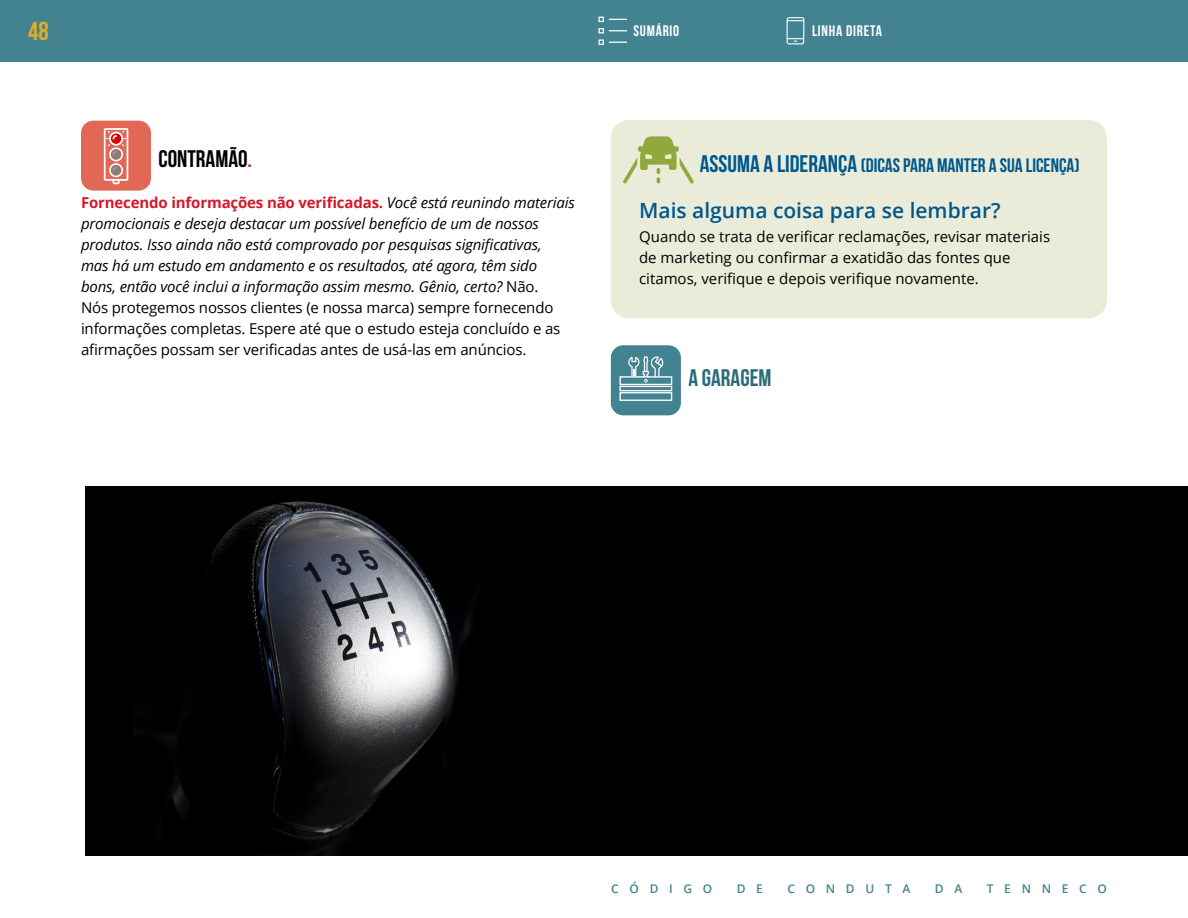
<style>
.page{position:relative;width:1188px;height:918px;background:#fff}
.page>*{position:absolute;margin:0;border:0;box-sizing:border-box;transform-origin:0 0}
.t1{font:700 25.95px "Bebas Neue";color:#e0ae25}
.t2{font:700 24px "Bebas Neue";color:#000}
.t3{font:700 24px "Bebas Neue";color:#2a6b79}
.t4{font:600 21px "Open Sans";color:#00578d}
.t5{font:700 19.5px "Bebas Neue";color:#00578d}
.t6{font:700 15.3px "Bebas Neue";letter-spacing:.05em;color:#fff}
.t7{font:italic 15px/21px "Open Sans";letter-spacing:-.01em;color:#000}
.t8{font:15px/21px "Open Sans";color:#000}
.t9{font:600 12px "Open Sans";letter-spacing:.89em;color:#438291}
.s1{color:#d5182a}
.s2{font-weight:700;font-style:normal;color:#d5182a}
.s3{font-style:normal}
.s4{font-size:24px}
</style>
<div class="page">
<div style="left:0;top:0;width:1188px;height:62px;background:#438291"></div>
<svg style="left:598px;top:17px;width:29px;height:5px"></svg>
<svg style="left:598px;top:28px;width:29px;height:17px"></svg>
<svg style="left:786px;top:17px;width:19px;height:28px"></svg>
<div style="left:81px;top:121px;width:70px;height:70px;background:#e16856;border-radius:12px"></div>
<svg style="left:104px;top:128px;width:24px;height:56px"></svg>
<div style="left:611px;top:120px;width:496px;height:198px;background:#eaecd9;border-radius:18px"></div>
<svg style="left:623px;top:136px;width:71px;height:48px"></svg>
<div style="left:611px;top:345px;width:70px;height:70px;background:#438291;border-radius:12px"></div>
<div style="left:619px;top:376px;width:53px;height:9px;border:1px solid #fff"></div>
<div style="left:619px;top:386px;width:53px;height:5px;border:1px solid #fff"></div>
<div style="left:619px;top:392px;width:53px;height:9px;border:1px solid #fff"></div>
<svg style="left:627px;top:356px;width:37px;height:26px"></svg>
<img style="left:85px;top:486px;width:1103px;height:369px">
<h1 class="t1" style="left:28px;top:17px;width:22px">48</h1>
<h2 class="t2" style="left:158px;top:145px;width:95px">CONTRAMÃO<span class="s1">.</span></h2>
<p class="t7" style="left:81px;top:192px;width:495px"><span class="s2">Fornecendo informações não verificadas.</span> Você está reunindo materiais promocionais e deseja destacar um possível benefício de um de nossos produtos. Isso ainda não está comprovado por pesquisas significativas,<br>mas há um estudo em andamento e os resultados, até agora, têm sido bons, então você inclui a informação assim mesmo. Gênio, certo? <span class="s3">Não.<br>Nós protegemos nossos clientes (e nossa marca) sempre fornecendo informações completas. Espere até que o estudo esteja concluído e as afirmações possam ser verificadas antes de usá-las em anúncios.</span></p>
<p class="t6" style="left:633px;top:22px;width:47px">SUMÁRIO</p>
<p class="t6" style="left:812px;top:22px;width:71px">LINHA DIRETA</p>
<h3 class="t5" style="left:700px;top:155px;width:381px"><span class="s4">ASSUMA A LIDERANÇA</span> (DICAS PARA MANTER A SUA LICENÇA)</h3>
<h3 class="t4" style="left:639px;top:196px;width:363px">Mais alguma coisa para se lembrar?</h3>
<p class="t8" style="left:639px;top:225px;width:413px">Quando se trata de verificar reclamações, revisar materiais de marketing ou confirmar a exatidão das fontes que citamos, verifique e depois verifique novamente.</p>
<h2 class="t3" style="left:688px;top:365px;width:85px">A GARAGEM</h2>
<p class="t9" style="left:611px;top:880px;width:103px">CÓDIGO</p>
<p class="t9" style="left:737px;top:880px;width:28px">D E</p>
<p class="t9" style="left:788px;top:880px;width:124px">CONDUTA</p>
<p class="t9" style="left:935px;top:880px;width:29px">D A</p>
<p class="t9" style="left:987px;top:880px;width:122px">TENNECO</p>
</div>
